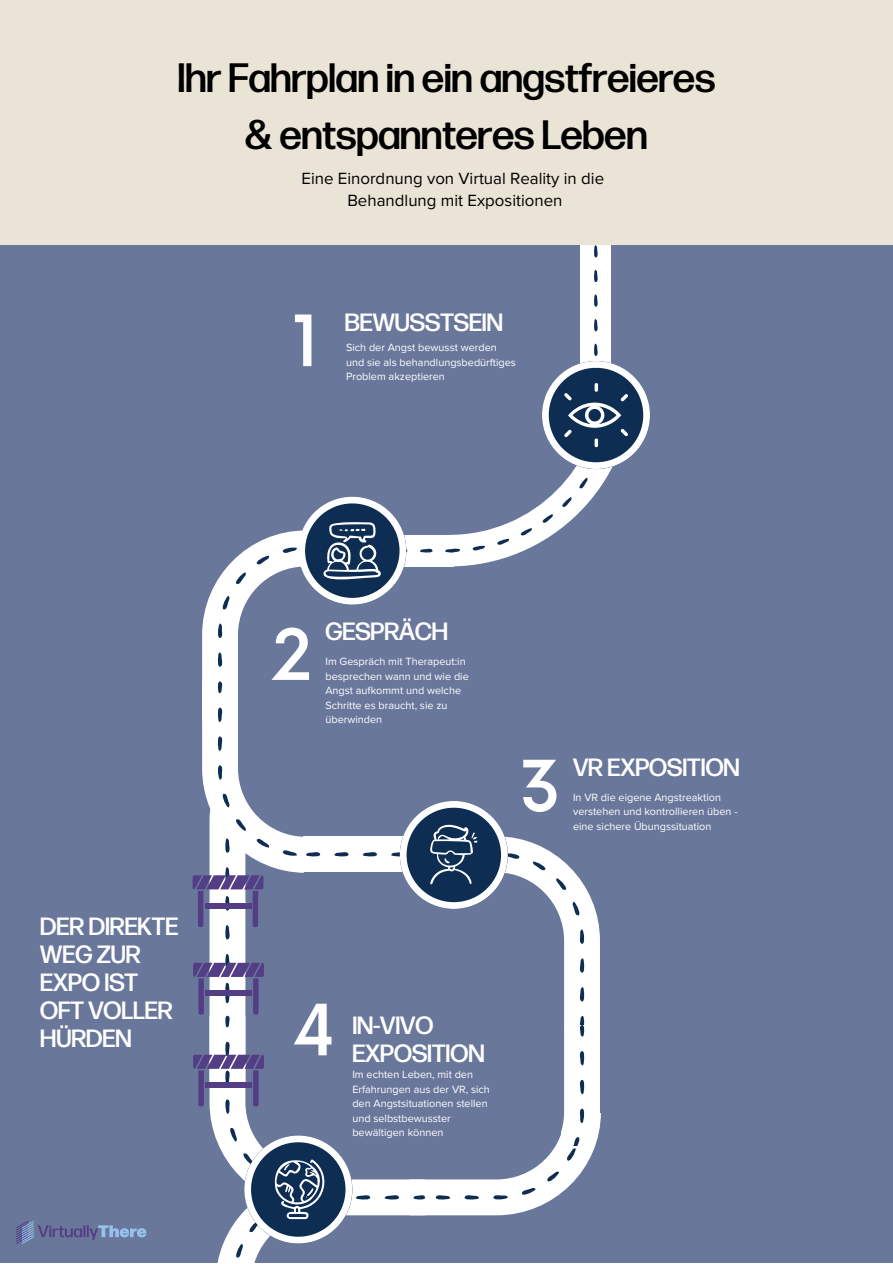
<style>
.page{position:relative;width:893px;height:1264px;background:#fff}
.page>*{position:absolute;margin:0;border:0;box-sizing:border-box;transform-origin:0 0}
.t1{font:500 68.85px "Now";color:#fff}
.t2{font:500 40.95px/57.3px "Forma DJR Display";color:#000;text-align:center}
.t3{font:500 24.9px/28px "Forma DJR Display";color:#fff}
.t4{font:16.8px/21.3px "Proxima Nova";color:#000;text-align:center}
.t5{font:10.8px/14.5px "Proxima Nova";color:#fff}
</style>
<div class="page">
<div style="left:0;top:0;width:892px;height:245px;background:#e9e4d5"></div>
<div style="left:0;top:245px;width:892px;height:1017px;background:#69779b"></div>
<svg style="left:16px;top:1220px;width:130px;height:24px"></svg>
<svg style="left:193px;top:245px;width:457px;height:1017px"></svg>
<h2 class="t2" style="left:177px;top:51px;width:539px">Ihr Fahrplan in ein angstfreieres &amp; entspannteres Leben</h2>
<h3 class="t4" style="left:301px;top:169px;width:304px">Eine Einordnung von Virtual Reality in die<br>Behandlung mit Expositionen</h3>
<h1 class="t1" style="left:292px;top:304px;width:29px">1</h1>
<h3 class="t3" style="left:345px;top:310px;width:160px">BEWUSSTSEIN</h3>
<p class="t5" style="left:346px;top:341px;width:171px">Sich der Angst bewusst werden und sie als behandlungsbedürftiges<br>Problem akzeptieren</p>
<h3 class="t3" style="left:40px;top:913px;width:139px">DER DIREKTE<br>WEG ZUR<br>EXPO IST<br>OFT VOLLER<br>HÜRDEN</h3>
<h1 class="t1" style="left:271px;top:618px;width:42px">2</h1>
<h3 class="t3" style="left:325px;top:618px;width:124px">GESPRÄCH</h3>
<p class="t5" style="left:325px;top:654px;width:145px">Im Gespräch mit Therapeut:in besprechen wann und wie die<br>Angst aufkommt und welche<br>Schritte es braucht, sie zu überwinden</p>
<h1 class="t1" style="left:519px;top:749px;width:44px">3</h1>
<h3 class="t3" style="left:573px;top:754px;width:168px">VR EXPOSITION</h3>
<p class="t5" style="left:573px;top:790px;width:166px">In VR die eigene Angstreaktion verstehen und kontrollieren üben - eine sichere Übungssituation</p>
<h1 class="t1" style="left:292px;top:993px;width:45px">4</h1>
<h3 class="t3" style="left:352px;top:1012px;width:134px">IN-VIVO<br>EXPOSITION</h3>
<p class="t5" style="left:352px;top:1067px;width:139px">Im echten Leben, mit den<br>Erfahrungen aus der VR, sich den Angstsituationen stellen und selbstbewusster bewältigen können</p>
</div>
